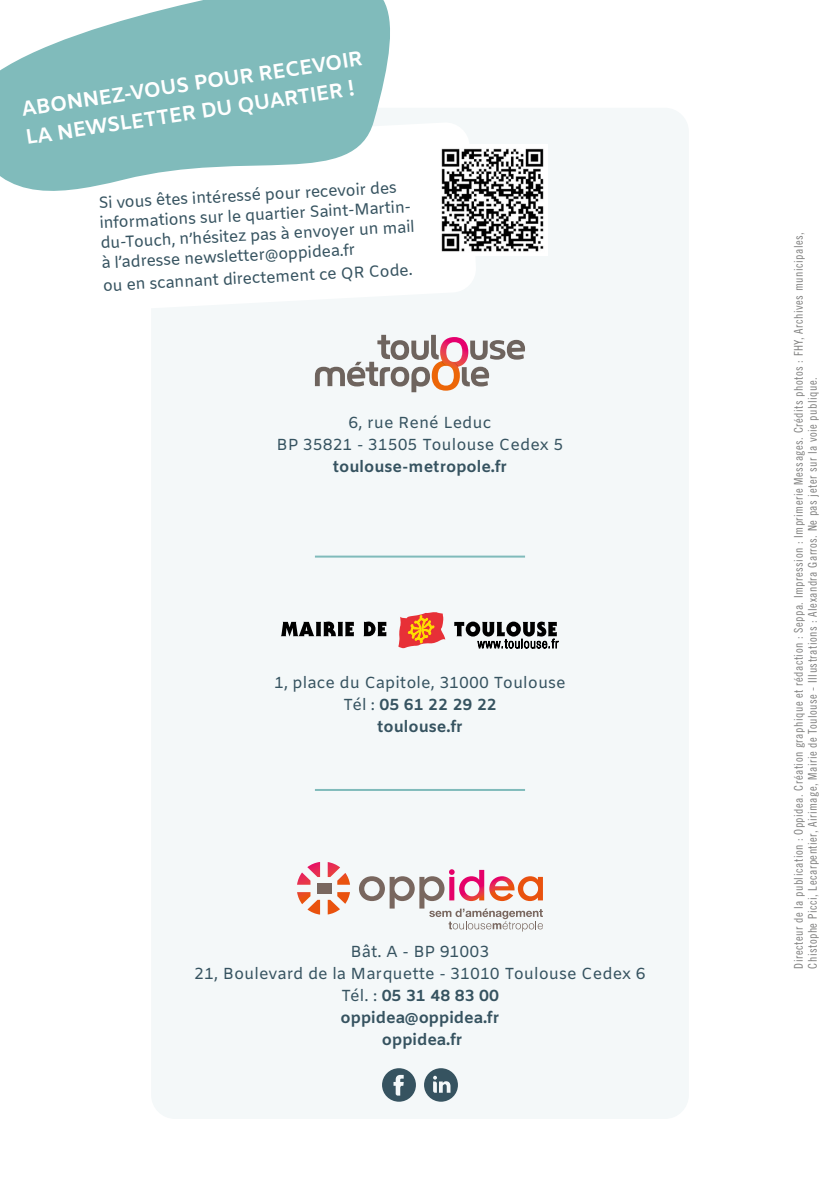
<style>
.page{position:relative;width:840px;height:1191px;background:#fff}
.page>*{position:absolute;margin:0;border:0;box-sizing:border-box;transform-origin:0 0}
.t1{font:700 20.8px/28.6px "Amiko";color:#fff}
.t2{font:16px/22px "Amiko";color:#365360;text-align:center}
.t3{font:700 16px "Amiko";color:#365360}
.t4{font:12px/14px "Trade Gothic LT Std Cn 18";letter-spacing:.04em;color:#7e7e7d}
.s1{font-weight:700}
</style>
<div class="page">
<div style="left:151px;top:108px;width:537px;height:1011px;background:#f4f8f9;border-radius:24px"></div>
<hr style="left:315px;top:555px;width:209px;height:2px;background:#80bbbb">
<hr style="left:315px;top:789px;width:209px;height:2px;background:#80bbbb">
<svg style="left:151px;top:123px;width:325px;height:185px;fill:#fff"></svg>
<svg style="left:398px;top:612px;width:47px;height:36px"></svg>
<svg style="left:363px;top:621px;width:23px;height:15px"></svg>
<svg style="left:281px;top:621px;width:72px;height:15px"></svg>
<svg style="left:454px;top:621px;width:104px;height:28px"></svg>
<svg style="left:382px;top:1068px;width:33px;height:33px"></svg>
<svg style="left:424px;top:1068px;width:33px;height:33px"></svg>
<svg style="left:297px;top:862px;width:53px;height:52px"></svg>
<div style="left:317px;top:883px;width:14px;height:11px;background:#79675f"></div>
<svg style="left:359px;top:869px;width:183px;height:62px"></svg>
<svg style="left:0;top:0;width:408px;height:200px;fill:#80bbbb"></svg>
<img style="left:437px;top:144px;width:110px;height:111px">
<svg style="left:315px;top:335px;width:209px;height:57px"></svg>
<img style="left:427px;top:344px;width:45px;height:39px">
<h1 class="t1" style="left:19px;top:98px;width:346px;rotate:-9deg">ABONNEZ-VOUS POUR RECEVOIR<br>LA NEWSLETTER DU QUARTIER !</h1>
<p class="t2" style="left:98px;top:194px;width:323px;line-height:20px;text-align:left;rotate:-3deg">Si vous êtes intéressé pour recevoir des informations sur le quartier Saint-Martin&shy;du-Touch, n’hésitez pas à envoyer un mail à l’adresse newsletter@oppidea.fr</p>
<p class="t2" style="left:102px;top:276px;width:311px;rotate:-3deg">ou en scannant directement ce QR Code.</p>
<p class="t2" style="left:276px;top:413px;width:288px">6, rue René Leduc<br>BP 35821 - 31505 Toulouse Cedex 5</p>
<p class="t3" style="left:332px;top:457px;width:176px">toulouse-metropole.fr</p>
<p class="t2" style="left:274px;top:673px;width:293px">1, place du Capitole, 31000 Toulouse<br>Tél : <span class="s1">05 61 22 29 22<br>toulouse.fr</span></p>
<p class="t2" style="left:194px;top:941px;width:452px">Bât. A - BP 91003<br>21, Boulevard de la Marquette - 31010 Toulouse Cedex 6<br>Tél. : <span class="s1">05 31 48 83 00<br>oppidea@oppidea.fr<br>oppidea.fr</span></p>
<p class="t4" style="left:790px;top:968px;width:738px;rotate:-90deg">Directeur de la publication : Oppidea. Création graphique et rédaction : Seppa. Impression : Imprimerie Messages. Crédits photos : FHY, Archives municipales,<br>Chistophe Picci, Lecarpentier, Airimage, Mairie de Toulouse - Illustrations : Alexandra Garros. Ne pas jeter sur la voie publique.</p>
</div>
